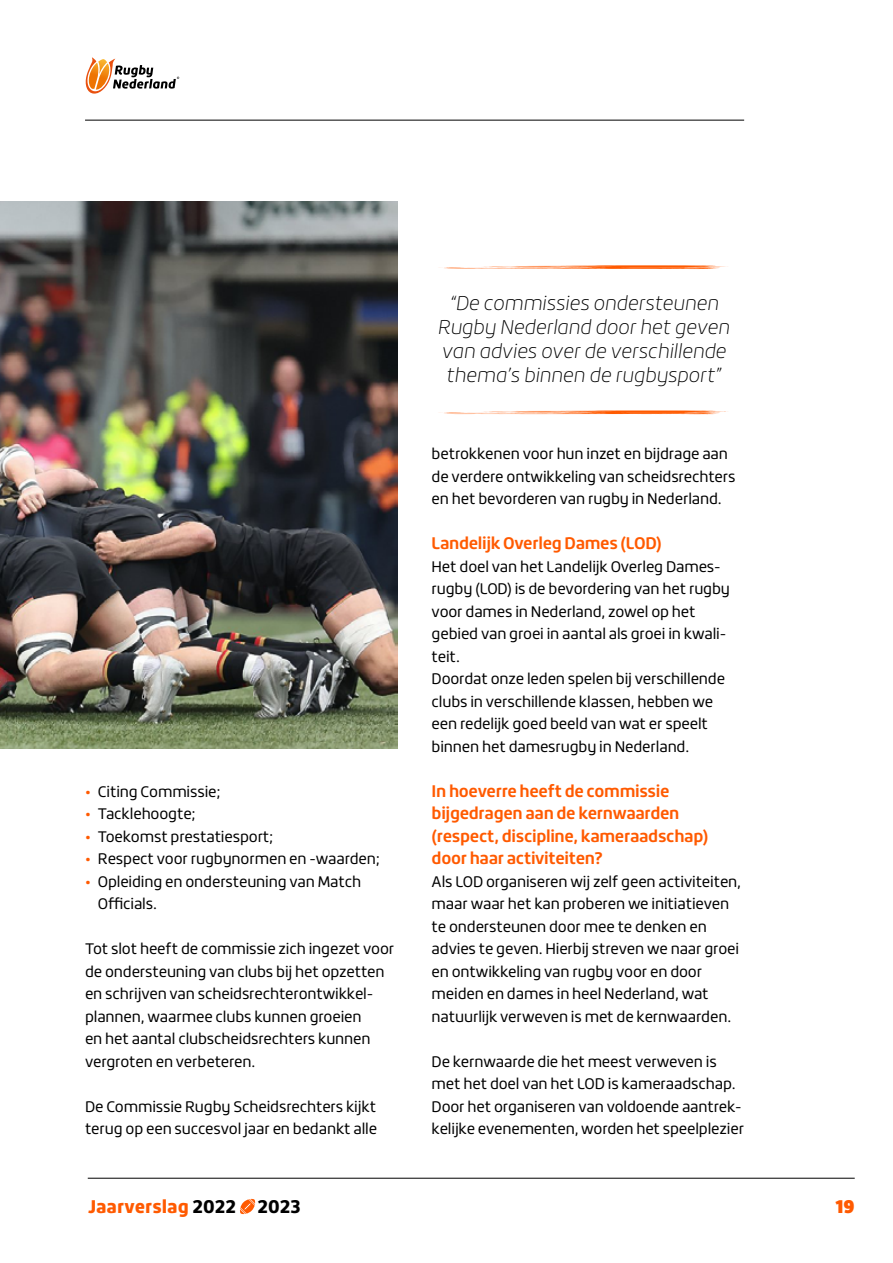
<style>
.page{position:relative;width:893px;height:1263px;background:#fff}
.page>*{position:absolute;margin:0;border:0;box-sizing:border-box;transform-origin:0 0}
.t1{font:italic 100 19.5px/24px "Roihu";color:#000;text-align:center}
.t2{font:900 18px "Roihu";color:#ff5a00}
.t3{font:900 18px "Roihu";color:#ff5a00}
.t4{font:700 16.5px/22.5px "Roihu";letter-spacing:-.02em;color:#ff5a00}
.t5{font:15px/22.5px "Roihu";letter-spacing:-.01em;color:#000}
.s1{color:#ff5a00}
.s2{color:#000}
</style>
<div class="page">
<svg style="left:240px;top:1199px;width:15px;height:15px"></svg>
<hr style="left:88px;top:1178px;width:767px;height:1px;background:#000">
<svg style="left:85px;top:57px;width:94px;height:37px"></svg>
<hr style="left:85px;top:120px;width:659px;height:1px;background:#000">
<img style="left:0;top:202px;width:398px;height:546px">
<svg style="left:439px;top:265px;width:289px;height:5px"></svg>
<svg style="left:439px;top:410px;width:289px;height:5px"></svg>
<p class="t5" style="left:85px;top:780px;width:137px"><span class="s1">•</span> Citing Commissie;</p>
<p class="t5" style="left:85px;top:803px;width:112px"><span class="s1">•</span> Tacklehoogte;</p>
<p class="t5" style="left:85px;top:825px;width:190px"><span class="s1">•</span> Toekomst prestatiesport;</p>
<p class="t5" style="left:85px;top:848px;width:297px"><span class="s1">•</span> Respect voor rugbynormen en -waarden;</p>
<p class="t5" style="left:98px;top:870px;width:265px;text-indent:-13px"><span class="s1">•</span> Opleiding en ondersteuning van Match<br>Officials.</p>
<p class="t5" style="left:85px;top:938px;width:311px">Tot slot heeft de commissie zich ingezet voor de ondersteuning van clubs bij het opzetten en schrijven van scheidsrechterontwikkel&shy;plannen, waarmee clubs kunnen groeien<br>en het aantal clubscheidsrechters kunnen vergroten en verbeteren.</p>
<p class="t5" style="left:85px;top:1095px;width:294px">De Commissie Rugby Scheidsrechters kijkt terug op een succesvol jaar en bedankt alle</p>
<h1 class="t1" style="left:438px;top:291px;width:293px">“De commissies ondersteunen<br>Rugby Nederland door het geven van advies over de verschillende thema’s binnen de rugbysport”</h1>
<p class="t5" style="left:432px;top:443px;width:305px">betrokkenen voor hun inzet en bijdrage aan de verdere ontwikkeling van scheidsrechters en het bevorderen van rugby in Nederland.</p>
<p class="t4" style="left:432px;top:532px;width:232px">Landelijk Overleg Dames (LOD)</p>
<p class="t5" style="left:432px;top:555px;width:300px">Het doel van het Landelijk Overleg Dames&shy;rugby (LOD) is de bevordering van het rugby voor dames in Nederland, zowel op het gebied van groei in aantal als groei in kwali&shy;teit.<br>Doordat onze leden spelen bij verschillende clubs in verschillende klassen, hebben we een redelijk goed beeld van wat er speelt binnen het damesrugby in Nederland.</p>
<p class="t4" style="left:432px;top:780px;width:278px">In hoeverre heeft de commissie bijgedragen aan de kernwaarden (respect, discipline, kameraadschap) door haar activiteiten?</p>
<p class="t5" style="left:432px;top:870px;width:311px">Als LOD organiseren wij zelf geen activiteiten, maar waar het kan proberen we initiatieven te ondersteunen door mee te denken en advies te geven. Hierbij streven we naar groei en ontwikkeling van rugby voor en door meiden en dames in heel Nederland, wat natuurlijk verweven is met de kernwaarden.</p>
<p class="t5" style="left:432px;top:1050px;width:314px">De kernwaarde die het meest verweven is met het doel van het LOD is kameraadschap.<br>Door het organiseren van voldoende aantrek&shy;kelijke evenementen, worden het speelplezier</p>
<p class="t2" style="left:88px;top:1196px;width:214px">Jaarverslag <span class="s2">2022 2023</span></p>
<p class="t3" style="left:835px;top:1196px;width:21px">19</p>
</div>
